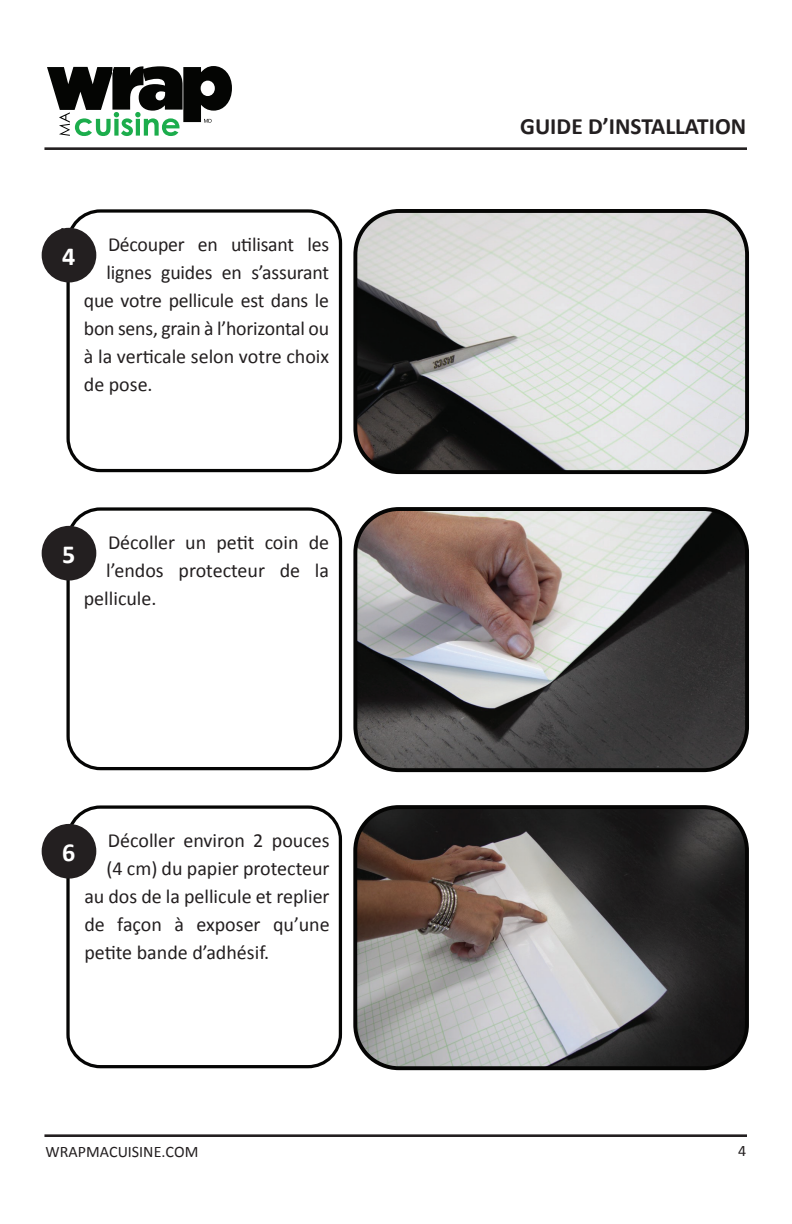
<style>
.page{position:relative;width:792px;height:1224px;background:#fff}
.page>*{position:absolute;margin:0;border:0;box-sizing:border-box;transform-origin:0 0}
.t1{font:700 26px "Calibri";color:#fff}
.t2{font:700 23.4px "Calibri";color:#231f20}
.t3{font:20px "Calibri";color:#231f20}
.t4{font:16px "Calibri";color:#231f20}
</style>
<div class="page">
<img style="left:358px;top:810px;width:386px;height:255px">
<div style="left:66px;top:805px;width:276px;height:263px;border:3px solid #050504;border-radius:32px"></div>
<img style="left:358px;top:214px;width:386px;height:255px">
<div style="left:66px;top:209px;width:276px;height:263px;border:3px solid #050504;border-radius:32px"></div>
<div style="left:353px;top:209px;width:396px;height:265px;border:4px solid #050504;border-radius:44px"></div>
<img style="left:358px;top:512px;width:386px;height:255px">
<div style="left:66px;top:507px;width:276px;height:263px;border:3px solid #050504;border-radius:32px"></div>
<div style="left:353px;top:507px;width:396px;height:265px;border:4px solid #050504;border-radius:44px"></div>
<hr style="left:44px;top:1134px;width:703px;height:3px;background:#231f20">
<hr style="left:44px;top:147px;width:703px;height:3px;background:#231f20">
<div style="left:43px;top:229px;width:52px;height:52px;background:#231f20;border-radius:50%"></div>
<div style="left:42px;top:228px;width:54px;height:54px;border:3px solid #231f20;border-radius:50%"></div>
<div style="left:43px;top:527px;width:52px;height:52px;background:#231f20;border-radius:50%"></div>
<div style="left:42px;top:526px;width:54px;height:55px;border:3px solid #231f20;border-radius:50%"></div>
<div style="left:43px;top:826px;width:52px;height:51px;background:#231f20;border-radius:50%"></div>
<div style="left:42px;top:824px;width:54px;height:55px;border:3px solid #231f20;border-radius:50%"></div>
<div style="left:353px;top:805px;width:396px;height:265px;border:4px solid #050504;border-radius:44px"></div>
<svg style="left:47px;top:66px;width:185px;height:70px"></svg>
<h1 class="t1" style="left:62px;top:240px;width:15px">4</h1>
<p class="t3" style="left:108px;top:232px;width:223px">Découper en utilisant les</p>
<p class="t3" style="left:106px;top:260px;width:224px">lignes guides en s’assurant</p>
<p class="t3" style="left:84px;top:288px;width:247px">que votre pellicule est dans le</p>
<p class="t3" style="left:84px;top:316px;width:247px">bon sens, grain à l’horizontal ou</p>
<p class="t3" style="left:84px;top:344px;width:247px">à la verticale selon votre choix</p>
<p class="t3" style="left:84px;top:372px;width:70px">de pose.</p>
<h1 class="t1" style="left:62px;top:538px;width:15px">5</h1>
<p class="t3" style="left:108px;top:530px;width:223px">Décoller un petit coin de</p>
<p class="t3" style="left:106px;top:558px;width:224px">l’endos protecteur de la</p>
<p class="t3" style="left:84px;top:586px;width:74px">pellicule.</p>
<h1 class="t1" style="left:62px;top:836px;width:15px">6</h1>
<p class="t3" style="left:108px;top:828px;width:223px">Décoller environ 2 pouces</p>
<p class="t3" style="left:107px;top:856px;width:225px">(4 cm) du papier protecteur</p>
<p class="t3" style="left:84px;top:884px;width:247px">au dos de la pellicule et replier</p>
<p class="t3" style="left:84px;top:912px;width:247px">de façon à exposer qu’une</p>
<p class="t3" style="left:84px;top:940px;width:186px">petite bande d’adhésif.</p>
<p class="t4" style="left:46px;top:1141px;width:154px">WRAPMACUISINE.COM</p>
<p class="t2" style="left:520px;top:111px;width:228px">GUIDE D’INSTALLATION</p>
<p class="t4" style="left:738px;top:1141px;width:10px">4</p>
</div>
